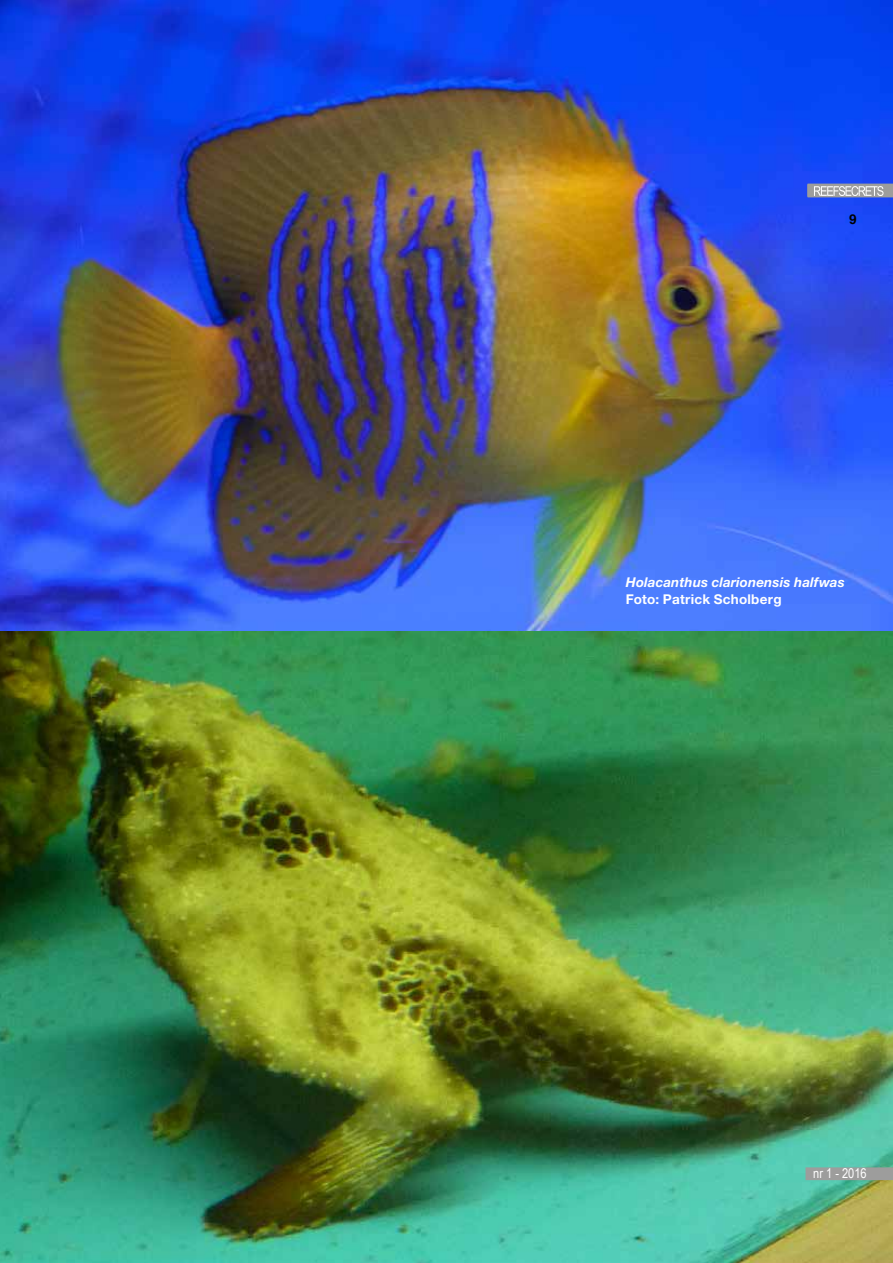
<style>
.page{position:relative;width:893px;height:1263px;background:#fff}
.page>*{position:absolute;margin:0;border:0;box-sizing:border-box;transform-origin:0 0}
.t1{font:italic 700 13.5px "Helvetica Neue LT Std";letter-spacing:.01em;color:#fff}
.t2{font:700 13.5px "Helvetica Neue LT Std";letter-spacing:.02em;color:#fff}
.t3{font:13.5px "Arial Narrow";color:#fff}
.t4{font:700 13.5px "Helvetica";color:#000}
</style>
<div class="page">
<img style="left:0;top:0;width:893px;height:1263px">
<div style="left:807px;top:184px;width:86px;height:13px;background:#9d9d9c"></div>
<div style="left:805px;top:1167px;width:88px;height:13px;background:#9d9d9c"></div>
<svg style="left:814px;top:186px;width:69px;height:10px"></svg>
<p class="t4" style="left:849px;top:211px;width:9px">9</p>
<p class="t1" style="left:626px;top:574px;width:220px">Holacanthus clarionensis halfwas</p>
<p class="t2" style="left:626px;top:591px;width:157px">Foto: Patrick Scholberg</p>
<p class="t3" style="left:813px;top:1164px;width:55px">nr 1 - 2016</p>
</div>
